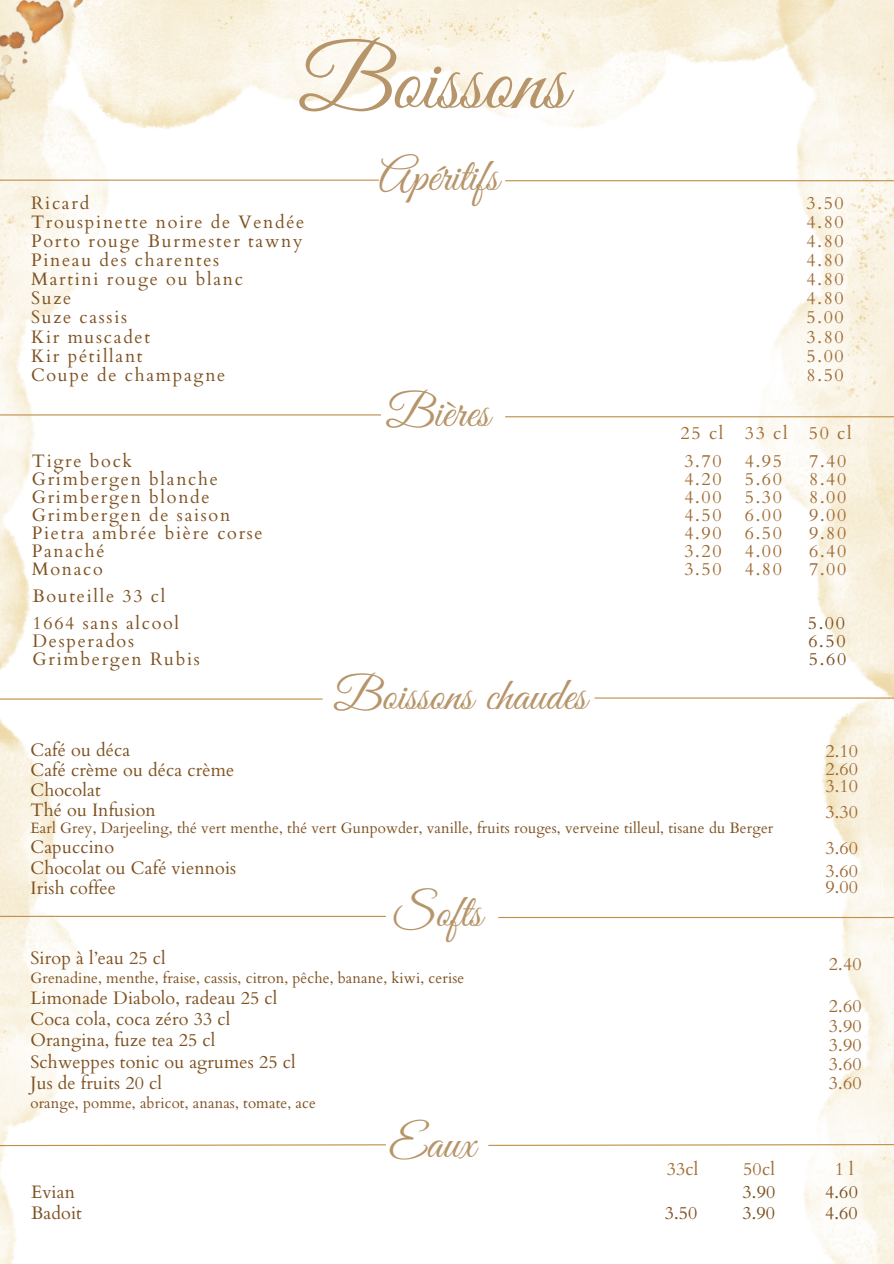
<style>
.page{position:relative;width:894px;height:1264px;background:#fff}
.page>*{position:absolute;margin:0;border:0;box-sizing:border-box;transform-origin:0 0}
.t1{font:90px "Great Vibes";color:#b7956a}
.t2{font:46.5px "Great Vibes";color:#b7956a}
.t3{font:18px/19px "Cardo";letter-spacing:.095em;color:#7e5120}
.t4{font:18px "Cardo";letter-spacing:.01em;color:#7e5120}
.t5{font:18px/18px "Cardo";letter-spacing:.095em;color:#a06c34;text-align:justify}
.t6{font:15px "Cardo";letter-spacing:.01em;color:#7e5120}
</style>
<div class="page">
<img style="left:165px;top:0;width:574px;height:129px">
<img style="left:0;top:0;width:165px;height:700px">
<img style="left:0;top:686px;width:147px;height:577px">
<img style="left:739px;top:0;width:154px;height:699px">
<img style="left:784px;top:612px;width:109px;height:651px">
<hr style="left:498px;top:916px;width:395px;height:2px;background:#bf8e48">
<svg style="left:488px;top:1142px;width:405px;height:4px"></svg>
<hr style="left:594px;top:697px;width:299px;height:1px;background:#bf8e48">
<hr style="left:505px;top:416px;width:388px;height:1px;background:#bf8e48">
<hr style="left:505px;top:180px;width:388px;height:1px;background:#bf8e48">
<img style="left:0;top:0;width:107px;height:144px">
<hr style="left:0;top:180px;width:379px;height:1px;background:#bf8e48">
<hr style="left:0;top:414px;width:381px;height:1px;background:#bf8e48">
<hr style="left:0;top:698px;width:322px;height:1px;background:#bf8e48">
<hr style="left:0;top:915px;width:386px;height:1px;background:#bf8e48">
<svg style="left:0;top:1143px;width:386px;height:4px"></svg>
<p class="t1" style="left:298px;top:31px;width:270px">Boissons</p>
<p class="t3" style="left:31px;top:193px;width:275px">Ricard<br>Trouspinette noire de Vendée<br>Porto rouge Burmester tawny<br>Pineau des charentes<br>Martini rouge ou blanc<br>Suze<br>Suze cassis<br>Kir muscadet<br>Kir pétillant<br>Coupe de champagne</p>
<p class="t2" style="left:379px;top:150px;width:121px">Apéritifs</p>
<p class="t2" style="left:386px;top:386px;width:105px">Bières</p>
<p class="t5" style="left:806px;top:193px;width:39px;line-height:19px">3.50<br>4.80<br>4.80<br>4.80<br>4.80<br>4.80<br>5.00<br>3.80<br>5.00<br>8.50</p>
<p class="t5" style="left:680px;top:424px;width:172px">25 cl 33 cl 50 cl</p>
<h3 class="t3" style="left:32px;top:452px;width:232px;line-height:18px">Tigre bock<br>Grimbergen blanche<br>Grimbergen blonde<br>Grimbergen de saison<br>Pietra ambrée bière corse<br>Panaché<br>Monaco</h3>
<h3 class="t3" style="left:33px;top:587px;width:134px">Bouteille 33 cl</h3>
<h3 class="t3" style="left:33px;top:614px;width:148px">1664 sans alcool</h3>
<h3 class="t3" style="left:807px;top:614px;width:39px">5.00</h3>
<h3 class="t3" style="left:33px;top:632px;width:103px">Desperados</h3>
<h3 class="t3" style="left:808px;top:632px;width:39px">6.50</h3>
<h3 class="t3" style="left:33px;top:650px;width:169px">Grimbergen Rubis</h3>
<h1 class="t3" style="left:808px;top:650px;width:39px">5.60</h1>
<h2 class="t5" style="left:684px;top:452px;width:39px">3.70<br>4.20<br>4.00<br>4.50<br>4.90</h2>
<p class="t5" style="left:684px;top:542px;width:39px">3.20<br>3.50</p>
<p class="t5" style="left:744px;top:452px;width:39px">4.95<br>5.60<br>5.30<br>6.00<br>6.50<br>4.00<br>4.80</p>
<h3 class="t5" style="left:808px;top:452px;width:39px">7.40<br>8.40<br>8.00<br>9.00<br>9.80<br>6.40</h3>
<h2 class="t5" style="left:808px;top:560px;width:39px">7.00</h2>
<p class="t2" style="left:333px;top:669px;width:255px">Boissons chaudes</p>
<h3 class="t4" style="left:30px;top:737px;width:101px">Café ou déca</h3>
<h3 class="t4" style="left:30px;top:758px;width:205px">Café crème ou déca crème</h3>
<h3 class="t4" style="left:30px;top:778px;width:72px">Chocolat</h3>
<h2 class="t4" style="left:30px;top:798px;width:127px">Thé ou Infusion</h2>
<p class="t6" style="left:30px;top:818px;width:744px">Earl Grey, Darjeeling, thé vert menthe, thé vert Gunpowder, vanille, fruits rouges, verveine tilleul, tisane du Berger</p>
<p class="t4" style="left:30px;top:835px;width:85px">Capuccino</p>
<p class="t4" style="left:30px;top:855px;width:207px">Chocolat ou Café viennois</p>
<p class="t4" style="left:30px;top:876px;width:87px">Irish coffee</p>
<p class="t2" style="left:393px;top:886px;width:90px">Softs</p>
<h3 class="t4" style="left:30px;top:946px;width:137px">Sirop à l’eau 25 cl</h3>
<h3 class="t6" style="left:30px;top:968px;width:435px">Grenadine, menthe, fraise, cassis, citron, pêche, banane, kiwi, cerise</h3>
<h3 class="t4" style="left:30px;top:985px;width:248px">Limonade Diabolo, radeau 25 cl</h3>
<h3 class="t4" style="left:30px;top:1007px;width:201px">Coca cola, coca zéro 33 cl</h3>
<h3 class="t4" style="left:30px;top:1028px;width:186px">Orangina, fuze tea 25 cl</h3>
<p class="t4" style="left:30px;top:1049px;width:267px">Schweppes tonic ou agrumes 25 cl</p>
<h3 class="t4" style="left:30px;top:1071px;width:133px">Jus de fruits 20 cl</h3>
<h3 class="t6" style="left:30px;top:1093px;width:287px">orange, pomme, abricot, ananas, tomate, ace</h3>
<p class="t5" style="left:825px;top:743px;width:34px;line-height:17.4px">2.10<br>2.60<br>3.10</p>
<p class="t5" style="left:825px;top:803px;width:34px">3.30</p>
<p class="t5" style="left:825px;top:837px;width:34px;line-height:22.5px">3.60<br>3.60</p>
<p class="t5" style="left:825px;top:878px;width:34px">9.00</p>
<p class="t5" style="left:828px;top:954px;width:34px">2.40</p>
<h2 class="t5" style="left:828px;top:997px;width:34px;line-height:19px">2.60<br>3.90<br>3.90<br>3.60<br>3.60</h2>
<p class="t2" style="left:388px;top:1117px;width:88px">Eaux</p>
<p class="t5" style="left:666px;top:1160px;width:33px">33cl</p>
<p class="t5" style="left:743px;top:1160px;width:33px">50cl</p>
<p class="t5" style="left:834px;top:1160px;width:20px">1 l</p>
<p class="t3" style="left:31px;top:1183px;width:45px">Evian</p>
<p class="t3" style="left:742px;top:1183px;width:34px">3.90</p>
<p class="t3" style="left:825px;top:1183px;width:34px">4.60</p>
<p class="t3" style="left:31px;top:1203px;width:52px">Badoit</p>
<p class="t3" style="left:664px;top:1203px;width:34px">3.50</p>
<p class="t3" style="left:742px;top:1203px;width:34px">3.90</p>
<p class="t3" style="left:824px;top:1203px;width:34px">4.60</p>
</div>
